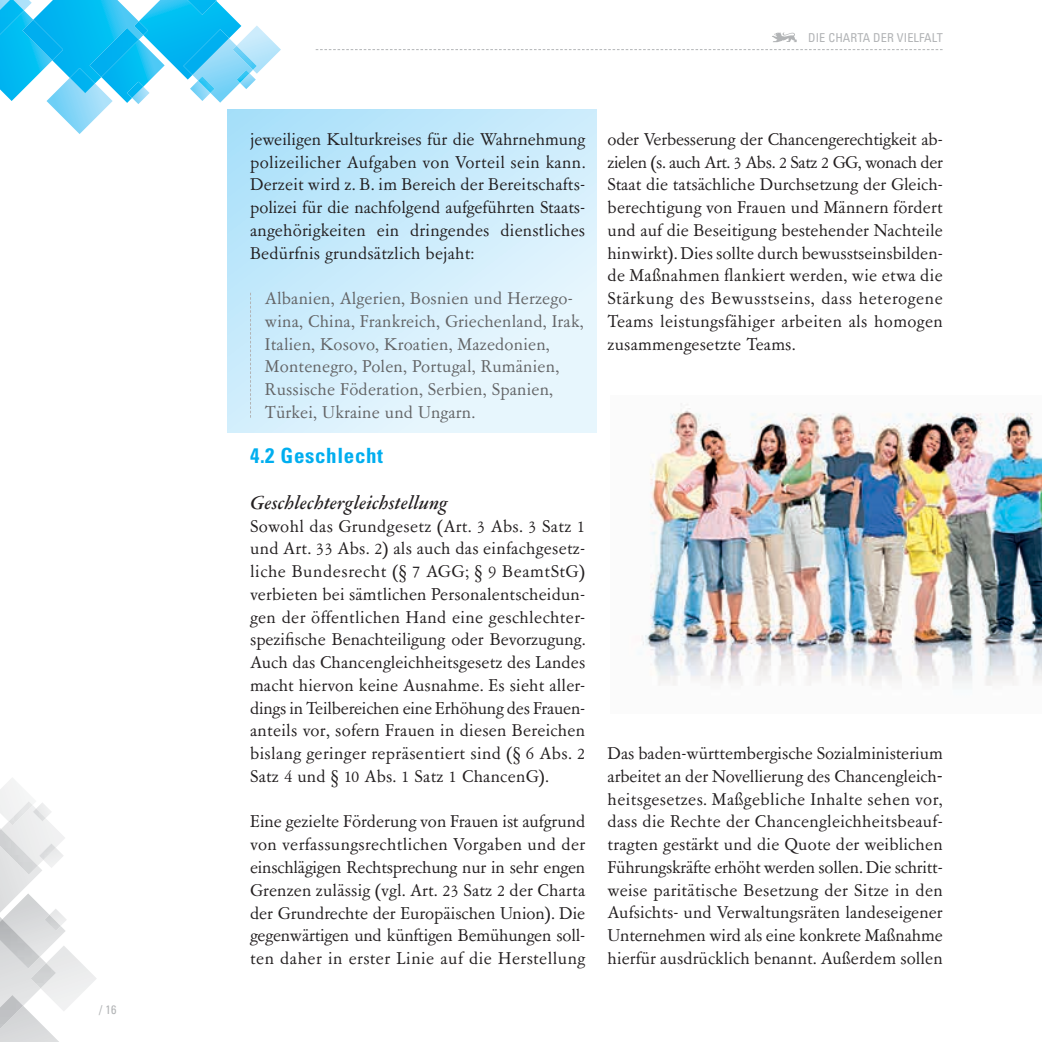
<style>
.page{position:relative;width:1042px;height:1042px;background:#fff}
.page>*{position:absolute;margin:0;border:0;box-sizing:border-box;transform-origin:0 0}
.t1{font:21px "Garamont Amst SB Med Ita";letter-spacing:.02em;color:#231f20}
.t2{font:700 condensed 21px "Univers";letter-spacing:.03em;color:#00aeef}
.t3{font:19.25px/22.8px "Garamont Amst SB";letter-spacing:.01em;color:#231f20;text-align:justify}
.t4{font:19.25px/22.8px "Garamont Amst SB";letter-spacing:.01em;color:#636466}
.t5{font:condensed 12.25px "Univers";letter-spacing:.01em;color:#b2b4b6}
</style>
<div class="page">
<svg style="left:316px;top:49px;width:627px;height:1px"></svg>
<svg style="left:772px;top:32px;width:25px;height:10px"></svg>
<svg style="left:0;top:778px;width:97px;height:264px"></svg>
<img style="left:0;top:829px;width:38px;height:45px">
<svg style="left:0;top:0;width:281px;height:134px"></svg>
<img style="left:183px;top:29px;width:46px;height:46px">
<img style="left:134px;top:21px;width:14px;height:14px">
<img style="left:174px;top:0;width:42px;height:15px">
<svg style="left:228px;top:109px;width:368px;height:324px;background:#cfedfb"></svg>
<img style="left:639px;top:403px;width:403px;height:283px">
<svg style="left:250px;top:293px;width:1px;height:125px"></svg>
<p class="t5" style="left:99px;top:1002px;width:19px">/ 16</p>
<p class="t5" style="left:808px;top:30px;width:136px">DIE CHARTA D ER VIELFALT</p>
<p class="t3" style="left:250px;top:128px;width:337px">jeweiligen Kulturkreises für die Wahrnehmung polizeilicher Aufgaben von Vorteil sein kann.<br>Derzeit wird z. B. im Bereich der Bereitschafts&shy;polizei für die nachfolgend aufgeführten Staats&shy;angehörigkeiten ein dringendes dienstliches Bedürfnis grundsätzlich bejaht:</p>
<p class="t4" style="left:265px;top:288px;width:320px">Albanien, Algerien, Bosnien und Herzego&shy;wina, China, Frankreich, Griechenland, Irak, Italien, Kosovo, Kroatien, Mazedonien, Montenegro, Polen, Portugal, Rumänien, Russische Föderation, Serbien, Spanien, Türkei, Ukraine und Ungarn.</p>
<p class="t2" style="left:250px;top:443px;width:134px">4.2 Geschlecht</p>
<p class="t1" style="left:250px;top:492px;width:199px">Geschlechtergleichstellung</p>
<p class="t3" style="left:250px;top:515px;width:337px">Sowohl das Grundgesetz (Art. 3 Abs. 3 Satz 1 und Art. 33 Abs. 2) als auch das einfachgesetz&shy;liche Bundesrecht (§ 7 AGG; § 9 BeamtStG) verbieten bei sämtlichen Personalentscheidun&shy;gen der öffentlichen Hand eine geschlechter&shy;spezifische Benachteiligung oder Bevorzugung.<br>Auch das Chancengleichheitsgesetz des Landes macht hiervon keine Ausnahme. Es sieht aller&shy;dings in Teilbereichen eine Erhöhung des Frauen&shy;anteils vor, sofern Frauen in diesen Bereichen bislang geringer repräsentiert sind (§ 6 Abs. 2<br>Satz 4 und § 10 Abs. 1 Satz 1 ChancenG).</p>
<p class="t3" style="left:250px;top:811px;width:337px">Eine gezielte Förderung von Frauen ist aufgrund von verfassungsrechtlichen Vorgaben und der einschlägigen Rechtsprechung nur in sehr engen Grenzen zulässig (vgl. Art. 23 Satz 2 der Charta der Grundrechte der Europäischen Union). Die gegenwärtigen und künftigen Bemühungen soll&shy;ten daher in erster Linie auf die Herstellung</p>
<p class="t3" style="left:607px;top:128px;width:337px">oder Verbesserung der Chancengerechtigkeit ab&shy;zielen (s. auch Art. 3 Abs. 2 Satz 2 GG, wonach der Staat die tatsächliche Durchsetzung der Gleich&shy;berechtigung von Frauen und Männern fördert und auf die Beseitigung bestehender Nachteile hinwirkt). Dies sollte durch bewusstseinsbilden&shy;de Maßnahmen flankiert werden, wie etwa die Stärkung des Bewusstseins, dass heterogene Teams leistungsfähiger arbeiten als homogen zusammengesetzte Teams.</p>
<p class="t3" style="left:607px;top:743px;width:337px">Das baden-württembergische Sozialministerium arbeitet an der Novellierung des Chancengleich&shy;heitsgesetzes. Maßgebliche Inhalte sehen vor, dass die Rechte der Chancengleichheitsbeauf&shy;tragten gestärkt und die Quote der weiblichen Führungskräfte erhöht werden sollen. Die schritt&shy;weise paritätische Besetzung der Sitze in den Aufsichts- und Verwaltungsräten landeseigener Unternehmen wird als eine konkrete Maßnahme hierfür ausdrücklich benannt. Außerdem sollen</p>
</div>
